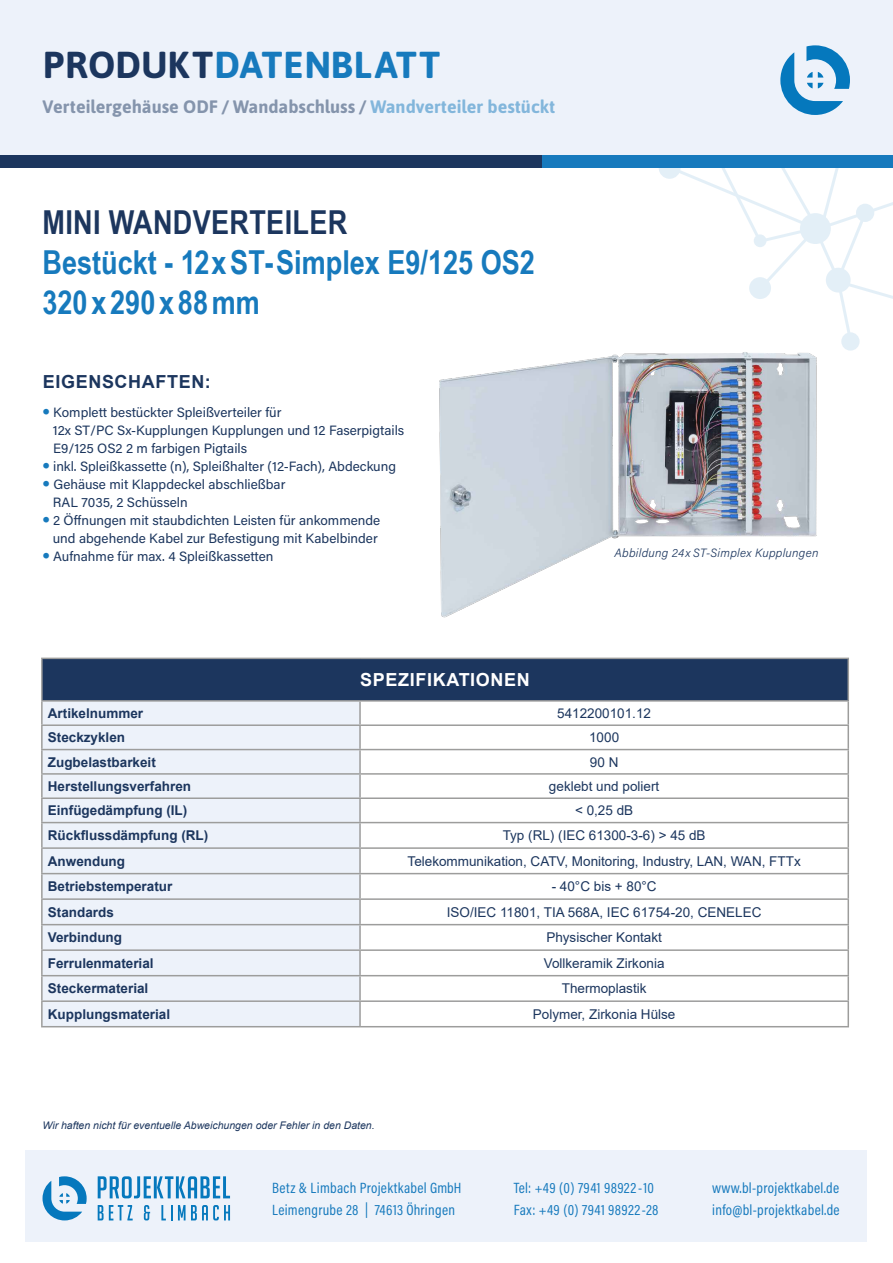
<style>
.page{position:relative;width:893px;height:1263px;background:#fff}
.page>*{position:absolute;margin:0;border:0;box-sizing:border-box;transform-origin:0 0}
.t1{font:700 37.5px "Asap";letter-spacing:.01em;color:#177abd}
.t2{font:700 33px/39.6px "Arial Narrow";color:#177abd}
.t3{font:700 33px "Arial Narrow";letter-spacing:.01em;color:#1c365e}
.t4{font:700 18px "Asap";color:#1c365e}
.t5{font:700 18px "Arial";letter-spacing:.035em;color:#fff}
.t6{font:700 18px "Arial";letter-spacing:.035em;color:#1c365e}
.t7{font:15px/22.5px "Acumin Pro Cond";letter-spacing:.02em;color:#177abd}
.t8{font:13.5px/18px "Acumin Pro";color:#1c365e}
.t9{font:13.5px "Arial";color:#1c365e}
.t10{font:700 13.5px "Arial";color:#1c365e}
.t11{font:italic 300 12px "Acumin Pro";letter-spacing:.02em;color:#1c365e}
.t12{font:italic 10.5px "Arial";color:#1c365e}
.s1{color:#1c365e}
.s2{color:#177abd}
.s3{font-family:"Asap";font-size:22.5px;color:#177abd}
</style>
<div class="page">
<div style="left:0;top:0;width:893px;height:165px;background:#edf2fa"></div>
<div style="left:26px;top:1150px;width:841px;height:92px;background:#edf2fa"></div>
<svg style="left:43px;top:1176px;width:44px;height:44px"></svg>
<svg style="left:98px;top:1176px;width:132px;height:22px"></svg>
<svg style="left:98px;top:1205px;width:35px;height:15px"></svg>
<svg style="left:144px;top:1205px;width:6px;height:15px"></svg>
<svg style="left:161px;top:1205px;width:11px;height:15px"></svg>
<svg style="left:178px;top:1205px;width:52px;height:15px"></svg>
<svg style="left:780px;top:45px;width:70px;height:70px"></svg>
<div style="left:0;top:155px;width:694px;height:13px;background:#1c365e"></div>
<div style="left:542px;top:155px;width:351px;height:13px;background:#177abd"></div>
<svg style="left:659px;top:168px;width:234px;height:157px"></svg>
<svg style="left:660px;top:158px;width:19px;height:20px"></svg>
<div style="left:659px;top:157px;width:22px;height:22px;border:2px solid #177abd;border-radius:50%"></div>
<div style="left:42px;top:658px;width:806px;height:43px;background:#1c365e"></div>
<div style="left:43px;top:702px;width:316px;height:324px;background:#edf2fa"></div>
<hr style="left:41px;top:658px;width:319px;height:1px;background:#9d9d9c">
<hr style="left:41px;top:659px;width:2px;height:41px;background:#9d9d9c">
<hr style="left:360px;top:658px;width:489px;height:1px;background:#9d9d9c">
<hr style="left:847px;top:659px;width:2px;height:41px;background:#9d9d9c">
<hr style="left:41px;top:700px;width:319px;height:2px;background:#9d9d9c">
<hr style="left:360px;top:700px;width:489px;height:2px;background:#9d9d9c">
<hr style="left:41px;top:702px;width:2px;height:22px;background:#9d9d9c">
<hr style="left:359px;top:702px;width:2px;height:22px;background:#9d9d9c">
<hr style="left:847px;top:702px;width:2px;height:22px;background:#9d9d9c">
<hr style="left:41px;top:724px;width:319px;height:2px;background:#9d9d9c">
<hr style="left:41px;top:726px;width:2px;height:23px;background:#9d9d9c">
<hr style="left:360px;top:724px;width:489px;height:2px;background:#9d9d9c">
<hr style="left:359px;top:726px;width:2px;height:23px;background:#9d9d9c">
<hr style="left:847px;top:726px;width:2px;height:23px;background:#9d9d9c">
<hr style="left:41px;top:749px;width:319px;height:1px;background:#9d9d9c">
<hr style="left:41px;top:750px;width:2px;height:23px;background:#9d9d9c">
<hr style="left:360px;top:749px;width:489px;height:1px;background:#9d9d9c">
<hr style="left:359px;top:750px;width:2px;height:23px;background:#9d9d9c">
<hr style="left:847px;top:750px;width:2px;height:23px;background:#9d9d9c">
<hr style="left:41px;top:773px;width:319px;height:2px;background:#9d9d9c">
<hr style="left:41px;top:775px;width:2px;height:22px;background:#9d9d9c">
<hr style="left:360px;top:773px;width:489px;height:2px;background:#9d9d9c">
<hr style="left:359px;top:775px;width:2px;height:22px;background:#9d9d9c">
<hr style="left:847px;top:775px;width:2px;height:22px;background:#9d9d9c">
<hr style="left:41px;top:797px;width:319px;height:2px;background:#9d9d9c">
<hr style="left:41px;top:799px;width:2px;height:23px;background:#9d9d9c">
<hr style="left:360px;top:797px;width:489px;height:2px;background:#9d9d9c">
<hr style="left:359px;top:799px;width:2px;height:23px;background:#9d9d9c">
<hr style="left:847px;top:799px;width:2px;height:23px;background:#9d9d9c">
<hr style="left:41px;top:822px;width:319px;height:1px;background:#9d9d9c">
<hr style="left:41px;top:823px;width:2px;height:24px;background:#9d9d9c">
<hr style="left:360px;top:822px;width:489px;height:1px;background:#9d9d9c">
<hr style="left:359px;top:823px;width:2px;height:24px;background:#9d9d9c">
<hr style="left:847px;top:823px;width:2px;height:24px;background:#9d9d9c">
<hr style="left:41px;top:847px;width:319px;height:2px;background:#9d9d9c">
<hr style="left:41px;top:849px;width:2px;height:24px;background:#9d9d9c">
<hr style="left:360px;top:847px;width:489px;height:2px;background:#9d9d9c">
<hr style="left:359px;top:849px;width:2px;height:24px;background:#9d9d9c">
<hr style="left:847px;top:849px;width:2px;height:24px;background:#9d9d9c">
<hr style="left:41px;top:873px;width:319px;height:1px;background:#9d9d9c">
<hr style="left:41px;top:874px;width:2px;height:24px;background:#9d9d9c">
<hr style="left:360px;top:873px;width:489px;height:1px;background:#9d9d9c">
<hr style="left:359px;top:874px;width:2px;height:24px;background:#9d9d9c">
<hr style="left:847px;top:874px;width:2px;height:24px;background:#9d9d9c">
<hr style="left:41px;top:898px;width:319px;height:2px;background:#9d9d9c">
<hr style="left:41px;top:900px;width:2px;height:24px;background:#9d9d9c">
<hr style="left:360px;top:898px;width:489px;height:2px;background:#9d9d9c">
<hr style="left:359px;top:900px;width:2px;height:24px;background:#9d9d9c">
<hr style="left:847px;top:900px;width:2px;height:24px;background:#9d9d9c">
<hr style="left:41px;top:924px;width:319px;height:1px;background:#9d9d9c">
<hr style="left:41px;top:925px;width:2px;height:24px;background:#9d9d9c">
<hr style="left:360px;top:924px;width:489px;height:1px;background:#9d9d9c">
<hr style="left:359px;top:925px;width:2px;height:24px;background:#9d9d9c">
<hr style="left:847px;top:925px;width:2px;height:24px;background:#9d9d9c">
<hr style="left:41px;top:949px;width:319px;height:2px;background:#9d9d9c">
<hr style="left:41px;top:951px;width:2px;height:24px;background:#9d9d9c">
<hr style="left:360px;top:949px;width:489px;height:2px;background:#9d9d9c">
<hr style="left:359px;top:951px;width:2px;height:24px;background:#9d9d9c">
<hr style="left:847px;top:951px;width:2px;height:24px;background:#9d9d9c">
<hr style="left:41px;top:975px;width:319px;height:1px;background:#9d9d9c">
<hr style="left:41px;top:976px;width:2px;height:24px;background:#9d9d9c">
<hr style="left:360px;top:975px;width:489px;height:1px;background:#9d9d9c">
<hr style="left:359px;top:976px;width:2px;height:24px;background:#9d9d9c">
<hr style="left:847px;top:976px;width:2px;height:24px;background:#9d9d9c">
<hr style="left:41px;top:1000px;width:319px;height:2px;background:#9d9d9c">
<hr style="left:41px;top:1002px;width:2px;height:24px;background:#9d9d9c">
<hr style="left:360px;top:1000px;width:489px;height:2px;background:#9d9d9c">
<hr style="left:359px;top:1002px;width:2px;height:24px;background:#9d9d9c">
<hr style="left:847px;top:1002px;width:2px;height:24px;background:#9d9d9c">
<hr style="left:41px;top:1026px;width:319px;height:1px;background:#9d9d9c">
<hr style="left:360px;top:1026px;width:489px;height:1px;background:#9d9d9c">
<img style="left:439px;top:325px;width:421px;height:293px">
<h1 class="t1" style="left:43px;top:38px;width:399px"><span class="s1">PRODUKT</span>DATENBLATT</h1>
<h3 class="t4" style="left:43px;top:93px;width:514px">Verteilergehäuse ODF / Wandabschluss / <span class="s2">Wandverteiler bestückt</span></h3>
<h2 class="t3" style="left:43px;top:198px;width:306px">MINI WANDVERTEILER</h2>
<h2 class="t2" style="left:43px;top:241px;width:494px">Bestückt - 12xST-Simplex E9/125 OS2<br>320 x 290 x 88mm</h2>
<h3 class="t6" style="left:43px;top:369px;width:169px">EIGENSCHAFTEN:</h3>
<p class="t8" style="left:53px;top:403px;width:353px;text-indent:-10px"><span class="s3">•</span> Komplett bestückter Spleißverteiler für<br>12x ST/PC Sx-Kupplungen Kupplungen und 12 Faserpigtails<br>E9/125 OS2 2 m farbigen Pigtails</p>
<p class="t8" style="left:43px;top:457px;width:355px"><span class="s3">•</span> inkl. Spleißkassette (n), Spleißhalter (12-Fach), Abdeckung</p>
<p class="t8" style="left:53px;top:475px;width:234px;text-indent:-10px"><span class="s3">•</span> Gehäuse mit Klappdeckel abschließbar<br>RAL 7035, 2 Schüsseln</p>
<p class="t8" style="left:43px;top:511px;width:339px;text-align:center"><span class="s3">•</span> 2 Öffnungen mit staubdichten Leisten für ankommende und abgehende Kabel zur Befestigung mit Kabelbinder</p>
<p class="t8" style="left:43px;top:547px;width:233px"><span class="s3">•</span> Aufnahme für max. 4 Spleißkassetten</p>
<h3 class="t5" style="left:360px;top:667px;width:171px">SPEZIFIKATIONEN</h3>
<p class="t11" style="left:614px;top:545px;width:206px">Abbildung 24x ST-Simplex Kupplungen</p>
<p class="t10" style="left:48px;top:704px;width:97px">Artikelnummer</p>
<p class="t9" style="left:557px;top:704px;width:95px">5412200101.12</p>
<p class="t10" style="left:48px;top:728px;width:79px">Steckzyklen</p>
<p class="t9" style="left:589px;top:728px;width:32px">1000</p>
<p class="t10" style="left:48px;top:752px;width:110px">Zugbelastbarkeit</p>
<p class="t9" style="left:590px;top:753px;width:30px">90 N</p>
<p class="t10" style="left:48px;top:777px;width:145px">Herstellungsverfahren</p>
<p class="t9" style="left:549px;top:777px;width:112px">geklebt und poliert</p>
<p class="t10" style="left:48px;top:801px;width:141px">Einfügedämpfung (IL)</p>
<p class="t9" style="left:575px;top:801px;width:60px">&lt; 0,25 dB</p>
<p class="t10" style="left:48px;top:826px;width:162px">Rückflussdämpfung (RL)</p>
<p class="t9" style="left:503px;top:826px;width:204px">Typ (RL) (IEC 61300-3-6) &gt; 45 dB</p>
<p class="t10" style="left:48px;top:851px;width:79px">Anwendung</p>
<p class="t9" style="left:408px;top:852px;width:395px">Telekommunikation, CATV, Monitoring, Industry, LAN, WAN, FTTx</p>
<p class="t10" style="left:48px;top:877px;width:126px">Betriebstemperatur</p>
<p class="t9" style="left:552px;top:877px;width:106px">- 40°C bis + 80°C</p>
<p class="t10" style="left:48px;top:902px;width:68px">Standards</p>
<p class="t9" style="left:447px;top:903px;width:316px">ISO/IEC 11801, TIA 568A, IEC 61754-20, CENELEC</p>
<p class="t10" style="left:48px;top:928px;width:76px">Verbindung</p>
<p class="t9" style="left:546px;top:928px;width:117px">Physischer Kontakt</p>
<p class="t10" style="left:48px;top:953px;width:107px">Ferrulenmaterial</p>
<p class="t9" style="left:544px;top:954px;width:122px">Vollkeramik Zirkonia</p>
<p class="t10" style="left:48px;top:979px;width:102px">Steckermaterial</p>
<p class="t9" style="left:562px;top:979px;width:86px">Thermoplastik</p>
<p class="t10" style="left:48px;top:1005px;width:124px">Kupplungsmaterial</p>
<p class="t9" style="left:533px;top:1005px;width:144px">Polymer, Zirkonia Hülse</p>
<p class="t12" style="left:43px;top:1118px;width:334px">Wir haften nicht für eventuelle Abweichungen oder Fehler in den Daten.</p>
<p class="t7" style="left:514px;top:1176px;width:146px">Tel: +49 (0) 7941 98922-10<br>Fax: +49 (0) 7941 98922-28</p>
<p class="t7" style="left:272px;top:1176px;width:191px">Betz &amp; Limbach Projektkabel GmbH<br>Leimengrube 28 | 74613 Öhringen</p>
<p class="t7" style="left:712px;top:1176px;width:129px">www.bl-projektkabel.de info@bl-projektkabel.de</p>
</div>
